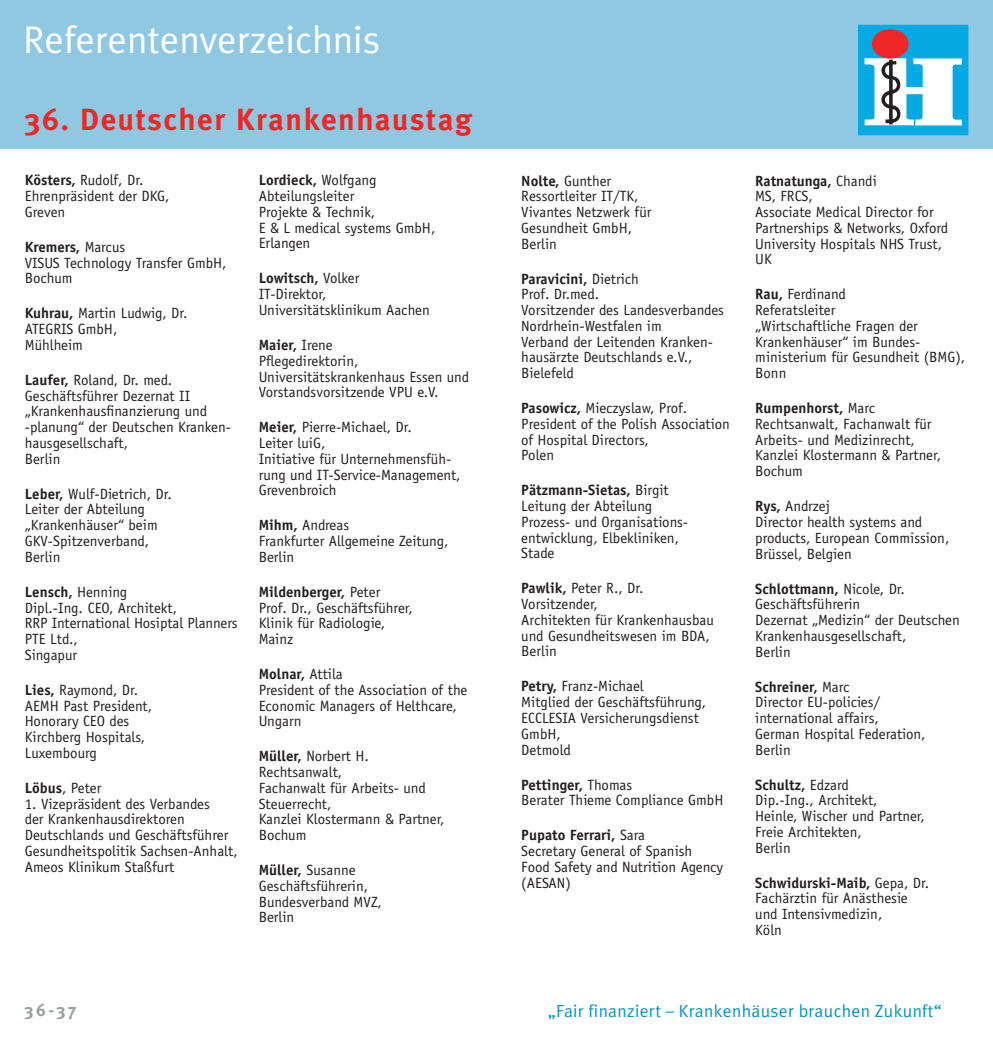
<style>
.page{position:relative;width:993px;height:1042px;background:#fff}
.page>*{position:absolute;margin:0;border:0;box-sizing:border-box;transform-origin:0 0}
.t1{font:38.5px "Meta Plus Normal";color:#fff}
.t2{font:700 30.62px "Meta Plus";letter-spacing:.05em;color:#ee2726}
.t3{font:17.5px "Meta Plus Normal";letter-spacing:.02em;color:#0094c5}
.t4{font:700 17.5px "Meta Plus";color:#9a9fa2}
.t5{font:14.88px/15.8px "Officina Sans";color:#231f20}
.s1{font-weight:700}
</style>
<div class="page">
<div style="left:0;top:0;width:992px;height:149px;background:#90c8e1"></div>
<svg style="left:858px;top:25px;width:109px;height:110px;background:#63c1e2"></svg>
<div style="left:871px;top:29px;width:37px;height:30px;background:#ee2726;border-radius:50%"></div>
<h1 class="t1" style="left:23px;top:25px;width:358px">Referentenverzeichnis</h1>
<h2 class="t2" style="left:25px;top:105px;width:448px">36. Deutscher Krankenhaustag</h2>
<p class="t5" style="left:25px;top:174px;width:146px"><span class="s1">Kösters,</span> Rudolf, Dr.<br>Ehrenpräsident der DKG,<br>Greven</p>
<p class="t5" style="left:25px;top:240px;width:203px"><span class="s1">Kremers,</span> Marcus<br>VISUS Technology Transfer GmbH,<br>Bochum</p>
<p class="t5" style="left:25px;top:307px;width:164px"><span class="s1">Kuhrau,</span> Martin Ludwig, Dr.<br>ATEGRIS GmbH,<br>Mühlheim</p>
<p class="t5" style="left:25px;top:373px;width:208px"><span class="s1">Laufer,</span> Roland, Dr. med.<br>Geschäftsführer Dezernat II „Krankenhausfinanzierung und -planung“ der Deutschen Kranken&shy;hausgesellschaft,<br>Berlin</p>
<p class="t5" style="left:25px;top:487px;width:148px"><span class="s1">Leber,</span> Wulf-Dietrich, Dr.<br>Leiter der Abteilung „Krankenhäuser“ beim<br>GKV-Spitzenverband,<br>Berlin</p>
<p class="t5" style="left:25px;top:585px;width:214px"><span class="s1">Lensch,</span> Henning<br>Dipl.-Ing. CEO, Architekt,<br>RRP International Hosiptal Planners<br>PTE Ltd.,<br>Singapur</p>
<p class="t5" style="left:25px;top:683px;width:129px"><span class="s1">Lies,</span> Raymond, Dr.<br>AEMH Past President,<br>Honorary CEO des<br>Kirchberg Hospitals,<br>Luxembourg</p>
<p class="t5" style="left:25px;top:781px;width:78px"><span class="s1">Löbus</span>, Peter</p>
<p class="t5" style="left:25px;top:797px;width:214px">1. Vizepräsident des Verbandes<br>der Krankenhausdirektoren<br>Deutschlands und Geschäftsführer<br>Gesundheitspolitik Sachsen-Anhalt,<br>Ameos Klinikum Staßfurt</p>
<p class="t5" style="left:259px;top:174px;width:178px"><span class="s1">Lordieck,</span> Wolfgang<br>Abteilungsleiter<br>Projekte &amp; Technik,<br>E &amp; L medical systems GmbH,<br>Erlangen</p>
<p class="t5" style="left:259px;top:272px;width:172px"><span class="s1">Lowitsch,</span> Volker<br>IT-Direktor,<br>Universitätsklinikum Aachen</p>
<p class="t5" style="left:259px;top:338px;width:212px"><span class="s1">Maier,</span> Irene<br>Pflegedirektorin,<br>Universitätskrankenhaus Essen und<br>Vorstandsvorsitzende VPU e.V.</p>
<p class="t5" style="left:259px;top:420px;width:203px"><span class="s1">Meier,</span> Pierre-Michael, Dr.<br>Leiter luiG,<br>Initiative für Unternehmensfüh&shy;rung und IT-Service-Management,<br>Grevenbroich</p>
<p class="t5" style="left:259px;top:519px;width:191px"><span class="s1">Mihm,</span> Andreas<br>Frankfurter Allgemeine Zeitung,<br>Berlin</p>
<p class="t5" style="left:259px;top:585px;width:156px"><span class="s1">Mildenberger,</span> Peter<br>Prof. Dr., Geschäftsführer,<br>Klinik für Radiologie,<br>Mainz</p>
<p class="t5" style="left:259px;top:667px;width:210px"><span class="s1">Molnar,</span> Attila<br>President of the Association of the<br>Economic Managers of Helthcare,<br>Ungarn</p>
<p class="t5" style="left:259px;top:750px;width:187px"><span class="s1">Müller,</span> Norbert H.<br>Rechtsanwalt,<br>Fachanwalt für Arbeits- und<br>Steuerrecht,<br>Kanzlei Klostermann &amp; Partner,<br>Bochum</p>
<p class="t5" style="left:259px;top:863px;width:125px"><span class="s1">Müller,</span> Susanne<br>Geschäftsführerin,<br>Bundesverband MVZ,<br>Berlin</p>
<p class="t5" style="left:521px;top:174px;width:132px"><span class="s1">Nolte,</span> Gunther<br>Ressortleiter IT/TK,<br>Vivantes Netzwerk für<br>Gesundheit GmbH,<br>Berlin</p>
<p class="t5" style="left:521px;top:272px;width:204px"><span class="s1">Paravicini,</span> Dietrich<br>Prof. Dr.med.<br>Vorsitzender des Landesverbandes<br>Nordrhein-Westfalen im<br>Verband der Leitenden Kranken&shy;hausärzte Deutschlands e.V.,<br>Bielefeld</p>
<p class="t5" style="left:521px;top:401px;width:210px"><span class="s1">Pasowicz,</span> Mieczyslaw, Prof.<br>President of the Polish Association of Hospital Directors,<br>Polen</p>
<p class="t5" style="left:521px;top:484px;width:168px"><span class="s1">Pätzmann-Sietas,</span> Birgit<br>Leitung der Abteilung<br>Prozess- und Organisations&shy;entwicklung, Elbekliniken,<br>Stade</p>
<p class="t5" style="left:521px;top:582px;width:194px"><span class="s1">Pawlik,</span> Peter R., Dr.<br>Vorsitzender,<br>Architekten für Krankenhausbau und Gesundheitswesen im BDA,<br>Berlin</p>
<p class="t5" style="left:521px;top:680px;width:186px"><span class="s1">Petry,</span> Franz-Michael<br>Mitglied der Geschäftsführung,<br>ECCLESIA Versicherungsdienst<br>GmbH,<br>Detmold</p>
<p class="t5" style="left:521px;top:778px;width:203px"><span class="s1">Pettinger,</span> Thomas<br>Berater Thieme Compliance GmbH</p>
<p class="t5" style="left:521px;top:828px;width:203px"><span class="s1">Pupato Ferrari,</span> Sara<br>Secretary General of Spanish<br>Food Safety and Nutrition Agency (AESAN)</p>
<p class="t5" style="left:755px;top:174px;width:194px"><span class="s1">Ratnatunga,</span> Chandi<br>MS, FRCS,<br>Associate Medical Director for<br>Partnerships &amp; Networks, Oxford<br>University Hospitals NHS Trust,<br>UK</p>
<p class="t5" style="left:755px;top:288px;width:211px"><span class="s1">Rau,</span> Ferdinand<br>Referatsleiter<br>„Wirtschaftliche Fragen der<br>Krankenhäuser“ im Bundes&shy;ministerium für Gesundheit (BMG),<br>Bonn</p>
<p class="t5" style="left:755px;top:401px;width:187px"><span class="s1">Rumpenhorst,</span> Marc<br>Rechtsanwalt, Fachanwalt für<br>Arbeits- und Medizinrecht,<br>Kanzlei Klostermann &amp; Partner,<br>Bochum</p>
<p class="t5" style="left:755px;top:499px;width:195px"><span class="s1">Rys,</span> Andrzej<br>Director health systems and products, European Commission,<br>Brüssel, Belgien</p>
<p class="t5" style="left:755px;top:582px;width:206px"><span class="s1">Schlottmann,</span> Nicole, Dr.<br>Geschäftsführerin<br>Dezernat „Medizin“ der Deutschen<br>Krankenhausgesellschaft,<br>Berlin</p>
<p class="t5" style="left:755px;top:680px;width:172px"><span class="s1">Schreiner,</span> Marc<br>Director EU-policies/ international affairs,<br>German Hospital Federation,<br>Berlin</p>
<p class="t5" style="left:755px;top:778px;width:171px"><span class="s1">Schultz,</span> Edzard<br>Dip.-Ing., Architekt,<br>Heinle, Wischer und Partner,<br>Freie Architekten,<br>Berlin</p>
<p class="t5" style="left:755px;top:876px;width:175px"><span class="s1">Schwidurski-Maib,</span> Gepa, Dr.<br>Fachärztin für Anästhesie und Intensivmedizin,<br>Köln</p>
<p class="t4" style="left:25px;top:1002px;width:53px">36-37</p>
<p class="t3" style="left:547px;top:1004px;width:395px">„Fair finanziert – Krankenhäuser brauchen Zukunft“</p>
</div>
